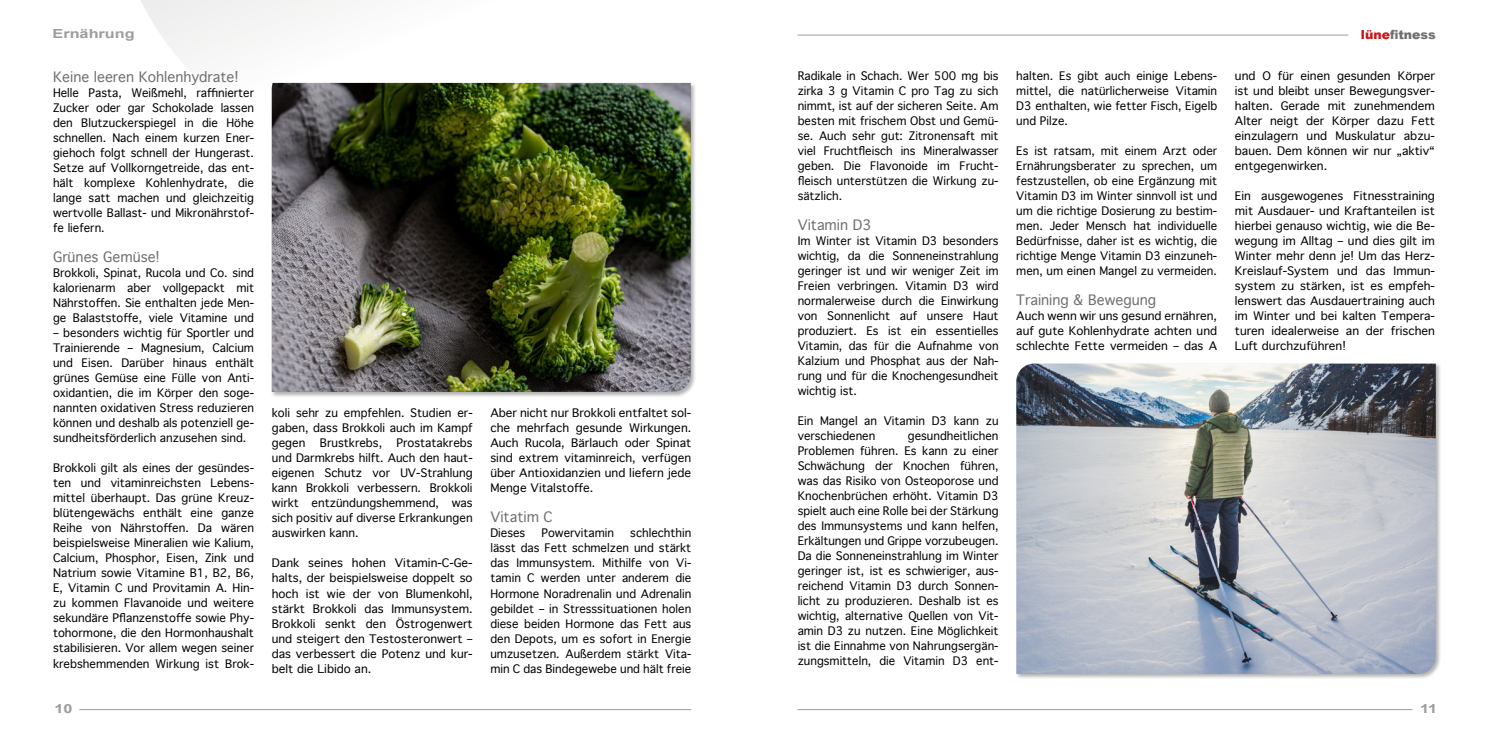
<style>
.page{position:relative;width:1489px;height:745px;background:#fff}
.page>*{position:absolute;margin:0;border:0;box-sizing:border-box;transform-origin:0 0}
.t1{font:13.75px "Geneva";color:#706f6f}
.t2{font:700 12.5px "Arial";color:#9d9d9c;scale:1.3 1}
.t3{font:900 12.5px "Arial";color:#706f6f}
.t4{font:11.25px/15px "Geneva";color:#000;text-align:justify}
.s1{color:#cd1719}
</style>
<div class="page">
<svg style="left:141px;top:0;width:1114px;height:59px"></svg>
<hr style="left:79px;top:708px;width:612px;height:1px;background:#9d9d9c">
<hr style="left:797px;top:708px;width:615px;height:1px;background:#9d9d9c">
<hr style="left:797px;top:35px;width:551px;height:1px;background:#9d9d9c">
<div style="left:271px;top:82px;width:426px;height:315px;background:#000;opacity:.3"></div>
<img style="left:272px;top:83px;width:418px;height:308px">
<div style="left:1015px;top:362px;width:426px;height:317px;background:#000;opacity:.3"></div>
<img style="left:1016px;top:363px;width:419px;height:310px">
<p class="t2" style="left:53px;top:25px;width:65px">Ernährung</p>
<p class="t1" style="left:53px;top:69px;width:187px">Keine leeren Kohlenhydrate!</p>
<p class="t4" style="left:53px;top:85px;width:202px">Helle Pasta, Weißmehl, raffinierter Zucker oder gar Schokolade lassen den Blutzuckerspiegel in die Höhe schnellen. Nach einem kurzen Ener&shy;giehoch folgt schnell der Hungerast.<br>Setze auf Vollkorngetreide, das ent&shy;hält komplexe Kohlenhydrate, die lange satt machen und gleichzeitig wertvolle Ballast- und Mikronährstof&shy;fe liefern.</p>
<p class="t1" style="left:53px;top:249px;width:108px">Grünes Gemüse!</p>
<p class="t4" style="left:53px;top:265px;width:202px">Brokkoli, Spinat, Rucola und Co. sind kalorienarm aber vollgepackt mit Nährstoffen. Sie enthalten jede Men&shy;ge Balaststoffe, viele Vitamine und</p>
<p class="t4" style="left:53px;top:325px;width:202px">– besonders wichtig für Sportler und Trainierende – Magnesium, Calcium und Eisen. Darüber hinaus enthält grünes Gemüse eine Fülle von Anti&shy;oxidantien, die im Körper den soge&shy;nannten oxidativen Stress reduzieren können und deshalb als potenziell ge&shy;sundheitsförderlich anzusehen sind.</p>
<p class="t4" style="left:53px;top:460px;width:202px">Brokkoli gilt als eines der gesündes&shy;ten und vitaminreichsten Lebens&shy;mittel überhaupt. Das grüne Kreuz&shy;blütengewächs enthält eine ganze Reihe von Nährstoffen. Da wären beispielsweise Mineralien wie Kalium, Calcium, Phosphor, Eisen, Zink und Natrium sowie Vitamine B1, B2, B6, E, Vitamin C und Provitamin A. Hin&shy;zu kommen Flavanoide und weitere sekundäre Pflanzenstoffe sowie Phy&shy;tohormone, die den Hormonhaushalt stabilisieren. Vor allem wegen seiner krebshemmenden Wirkung ist Brok-</p>
<p class="t4" style="left:272px;top:405px;width:202px">koli sehr zu empfehlen. Studien er&shy;gaben, dass Brokkoli auch im Kampf gegen</p>
<p class="t4" style="left:272px;top:435px;width:202px;text-indent:125px">Prostatakrebs und Darmkrebs hilft. Auch den haut&shy;eigenen Schutz vor UV-Strahlung kann Brokkoli verbessern. Brokkoli wirkt entzündungshemmend, was sich positiv auf diverse Erkrankungen auswirken kann.</p>
<p class="t4" style="left:272px;top:555px;width:202px">Dank seines hohen Vitamin-C-Ge&shy;halts, der beispielsweise doppelt so hoch ist wie der von Blumenkohl, stärkt Brokkoli das Immunsystem.<br>Brokkoli senkt den Östrogenwert und steigert den Testosteronwert – das verbessert die Potenz und kur&shy;belt die Libido an.</p>
<p class="t4" style="left:320px;top:435px;width:64px">Brustkrebs,</p>
<p class="t4" style="left:490px;top:405px;width:202px">Aber nicht nur Brokkoli entfaltet sol&shy;che mehrfach gesunde Wirkungen.<br>Auch Rucola, Bärlauch oder Spinat sind extrem vitaminreich, verfügen über Antioxidanzien und liefern jede Menge Vitalstoffe.</p>
<p class="t1" style="left:490px;top:509px;width:64px">Vitatim C</p>
<p class="t4" style="left:490px;top:525px;width:36px">Dieses</p>
<p class="t4" style="left:541px;top:525px;width:74px">Powervitamin</p>
<p class="t4" style="left:490px;top:525px;width:202px;text-indent:140px">schlechthin lässt das Fett schmelzen und stärkt das Immunsystem. Mithilfe von Vi&shy;tamin C werden unter anderem die Hormone Noradrenalin und Adrenalin gebildet – in Stresssituationen holen diese beiden Hormone das Fett aus den Depots, um es sofort in Energie umzusetzen. Außerdem stärkt Vita&shy;min C das Bindegewebe und hält freie</p>
<p class="t4" style="left:797px;top:68px;width:202px">Radikale in Schach. Wer 500 mg bis zirka 3 g Vitamin C pro Tag zu sich nimmt, ist auf der sicheren Seite. Am besten mit frischem Obst und Gemü&shy;se. Auch sehr gut: Zitronensaft mit viel Fruchtfleisch ins Mineralwasser geben. Die Flavonoide im Frucht&shy;fleisch unterstützen die Wirkung zu&shy;sätzlich.</p>
<p class="t1" style="left:797px;top:217px;width:75px">Vitamin D3</p>
<p class="t4" style="left:797px;top:233px;width:202px">Im Winter ist Vitamin D3 besonders wichtig, da die Sonneneinstrahlung geringer ist und wir weniger Zeit im Freien verbringen. Vitamin D3 wird normalerweise durch die Einwirkung von Sonnenlicht auf unsere Haut produziert. Es ist ein essentielles Vitamin, das für die Aufnahme von Kalzium und Phosphat aus der Nah&shy;rung und für die Knochengesundheit wichtig ist.</p>
<p class="t4" style="left:797px;top:413px;width:202px">Ein Mangel an Vitamin D3 kann zu verschiedenen</p>
<p class="t4" style="left:797px;top:428px;width:202px;text-indent:110px">gesundheitlichen Problemen führen. Es kann zu einer Schwächung der Knochen führen, was das Risiko von Osteoporose und Knochenbrüchen erhöht. Vitamin D3 spielt auch eine Rolle bei der Stärkung des Immunsystems und kann helfen, Erkältungen und Grippe vorzubeugen.<br>Da die Sonneneinstrahlung im Winter geringer ist, ist es schwieriger, aus&shy;reichend Vitamin D3 durch Sonnen&shy;licht zu produzieren. Deshalb ist es wichtig, alternative Quellen von Vit&shy;amin D3 zu nutzen. Eine Möglichkeit ist die Einnahme von Nahrungsergän&shy;zungsmitteln, die Vitamin D3 ent-</p>
<p class="t4" style="left:1016px;top:68px;width:202px">halten. Es gibt auch einige Lebens&shy;mittel, die natürlicherweise Vitamin D3 enthalten, wie fetter Fisch, Eigelb und Pilze.</p>
<p class="t4" style="left:1016px;top:143px;width:202px">Es ist ratsam, mit einem Arzt oder Ernährungsberater zu sprechen, um festzustellen, ob eine Ergänzung mit Vitamin D3 im Winter sinnvoll ist und um die richtige Dosierung zu bestim&shy;men. Jeder Mensch hat individuelle Bedürfnisse, daher ist es wichtig, die richtige Menge Vitamin D3 einzuneh&shy;men, um einen Mangel zu vermeiden.</p>
<p class="t1" style="left:1016px;top:292px;width:141px">Training &amp; Bewegung</p>
<p class="t4" style="left:1016px;top:308px;width:202px">Auch wenn wir uns gesund ernähren, auf gute Kohlenhydrate achten und schlechte Fette vermeiden – das A</p>
<p class="t3" style="left:1360px;top:25px;width:77px"><span class="s1">lüne</span>fitness</p>
<p class="t4" style="left:1234px;top:68px;width:202px">und O für einen gesunden Körper ist und bleibt unser Bewegungsver&shy;halten. Gerade mit zunehmendem Alter neigt der Körper dazu Fett einzulagern und Muskulatur abzu&shy;bauen. Dem können wir nur „aktiv“ entgegenwirken.</p>
<p class="t4" style="left:1234px;top:188px;width:202px">Ein ausgewogenes Fitnesstraining mit Ausdauer- und Kraftanteilen ist hierbei genauso wichtig, wie die Be&shy;wegung im Alltag – und dies gilt im Winter mehr denn je! Um das Herz-Kreislauf-System und das Immun&shy;system zu stärken, ist es empfeh&shy;lenswert das Ausdauertraining auch im Winter und bei kalten Tempera&shy;turen idealerweise an der frischen Luft durchzuführen!</p>
<p class="t2" style="left:55px;top:700px;width:15px">10</p>
<p class="t2" style="left:1419px;top:700px;width:15px">11</p>
</div>
